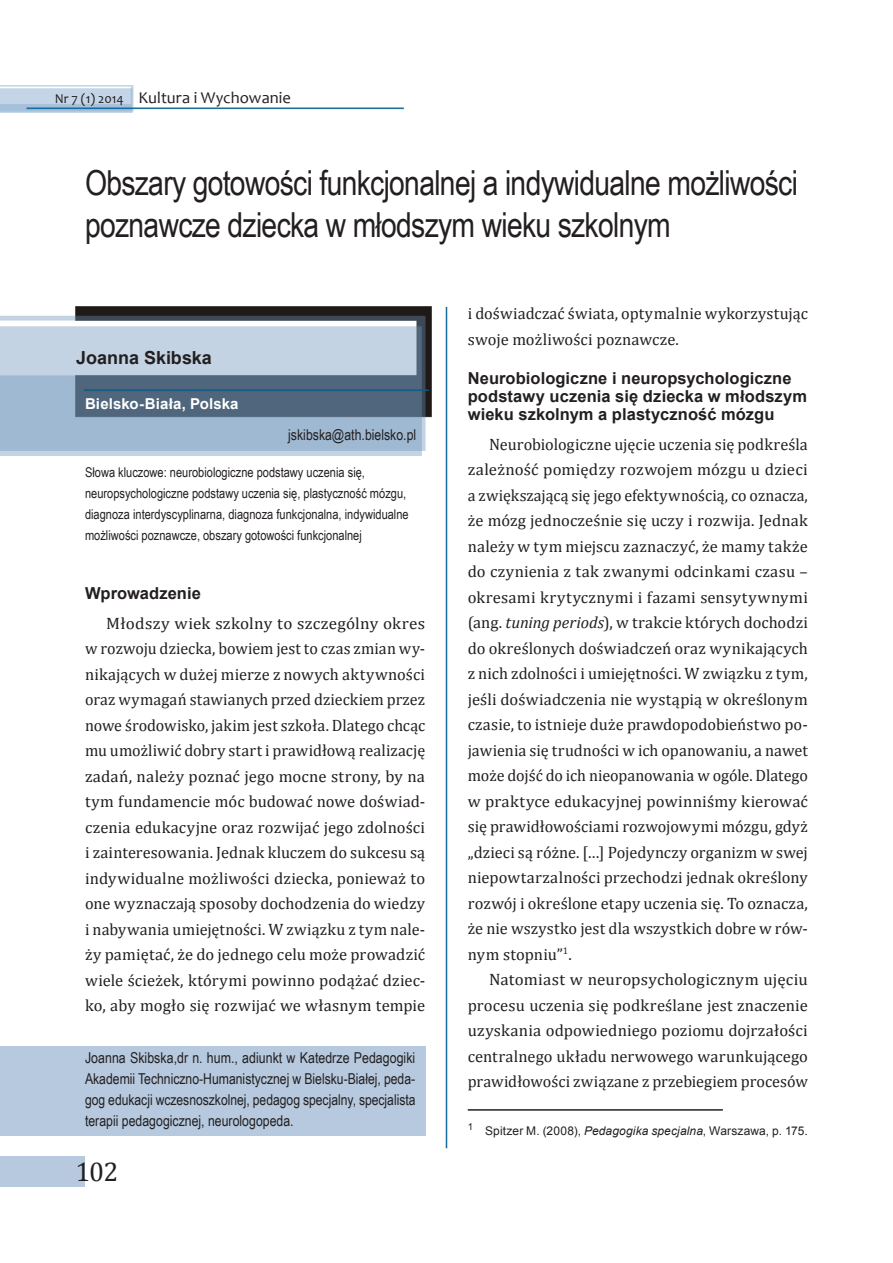
<style>
.page{position:relative;width:893px;height:1263px;background:#fff}
.page>*{position:absolute;margin:0;border:0;box-sizing:border-box;transform-origin:0 0}
.artykul_tytul{font:34.5px/42px "Arial Narrow";letter-spacing:-.02em;color:#231f20}
.t1{font:27px "Cambria";color:#231f20}
.artykul_autor{font:700 18px "Arial";letter-spacing:-.005em;color:#231f20}
.artykul_tekst_glowny{font:16.5px/25.5px "Cambria";letter-spacing:.005em;color:#231f20;text-align:justify}
.artykul_tekst_glowny-2{font:16.5px/25.5px "Cambria";letter-spacing:.005em;color:#231f20;text-align:justify;scale:1.04 1}
.artykul_tekst_glowny-3{font:700 16.5px/18px "Arial";letter-spacing:.005em;color:#231f20}
.t2{font:16.5px "Candara";letter-spacing:.005em;color:#231f20}
.artykul_nota_o_autor{font:15px/21px "Arial Narrow";color:#231f20;text-align:justify}
.artykul_mail{font:15px "Arial Narrow";color:#231f20}
.artykul_miasto_kraj{font:700 15px "Arial";letter-spacing:.005em;color:#fff}
.artykul_slowa_kluczo{font:13.5px/21px "Arial Narrow";color:#231f20}
.t3{font:13.5px "Candara";color:#231f20}
.Przypis{font:12px "Arial";letter-spacing:.01em;color:#231f20}
.Przypis-2{font:9.6px "Arial";color:#231f20}
.s1{font-style:italic}
</style>
<div class="page">
<img style="left:0;top:85px;width:403px;height:27px">
<hr style="left:446px;top:162px;width:1px;height:986px;background:#156b9c">
<hr style="left:468px;top:1109px;width:255px;height:2px;background:#231f20">
<div style="left:435px;top:153px;width:25px;height:34px;background:#fff"></div>
<div style="left:85px;top:170px;width:723px;height:136px;background:#fff"></div>
<img style="left:0;top:306px;width:432px;height:149px">
<div style="left:0;top:1046px;width:425px;height:89px;background:#b6c9de"></div>
<p class="t3" style="left:55px;top:90px;width:70px">Nr 7 (1) 2014</p>
<p class="t2" style="left:139px;top:87px;width:154px">Kultura i Wychowanie</p>
<p class="artykul_tytul" style="left:85px;top:161px;width:714px">Obszary gotowości funkcjonalnej a indywidualne możliwości poznawcze dziecka w młodszym wieku szkolnym</p>
<p class="artykul_autor" style="left:76px;top:346px;width:137px">Joanna Skibska</p>
<p class="artykul_miasto_kraj" style="left:85px;top:394px;width:155px">Bielsko-Biała, Polska</p>
<p class="artykul_mail" style="left:288px;top:424px;width:130px">jskibska@ath.bielsko.pl</p>
<p class="artykul_slowa_kluczo" style="left:85px;top:461px;width:325px">Słowa kluczowe: neurobiologiczne podstawy uczenia się, neuropsychologiczne podstawy uczenia się, plastyczność mózgu, diagnoza interdyscyplinarna, diagnoza funkcjonalna, indywidualne możliwości poznawcze, obszary gotowości funkcjonalnej</p>
<p class="artykul_tekst_glowny-3" style="left:85px;top:584px;width:117px">Wprowadzenie</p>
<p class="artykul_tekst_glowny-2" style="left:85px;top:610px;width:329px;text-indent:21px">Młodszy wiek szkolny to szczególny okres w rozwoju dziecka, bowiem jest to czas zmian wy&shy;nikających w dużej mierze z nowych aktywności oraz wymagań stawianych przed dzieckiem przez nowe środowisko, jakim jest szkoła. Dlatego chcąc mu umożliwić dobry start i prawidłową realizację zadań, należy poznać jego mocne strony, by na tym fundamencie móc budować nowe doświad&shy;czenia edukacyjne oraz rozwijać jego zdolności i zainteresowania. Jednak kluczem do sukcesu są indywidualne możliwości dziecka, ponieważ to one wyznaczają sposoby dochodzenia do wiedzy i nabywania umiejętności. W związku z tym nale&shy;ży pamiętać, że do jednego celu może prowadzić wiele ścieżek, którymi powinno podążać dziec&shy;ko, aby mogło się rozwijać we własnym tempie</p>
<p class="artykul_nota_o_autor" style="left:85px;top:1047px;width:332px">Joanna Skibska,dr n. hum., adiunkt w Katedrze Pedagogiki Akademii Techniczno-Humanistycznej w Bielsku-Białej, peda&shy;gog edukacji wczesnoszkolnej, pedagog specjalny, specjalista terapii pedagogicznej, neurologopeda.</p>
<p class="t1" style="left:75px;top:1156px;width:44px">102</p>
<p class="artykul_tekst_glowny" style="left:468px;top:301px;width:342px">i doświadczać świata, optymalnie wykorzystując swoje możliwości poznawcze.</p>
<p class="artykul_tekst_glowny-3" style="left:468px;top:369px;width:341px">Neurobiologiczne i neuropsychologiczne podstawy uczenia się dziecka w młodszym wieku szkolnym a plastyczność mózgu</p>
<p class="artykul_tekst_glowny" style="left:468px;top:431px;width:342px;text-indent:21px">Neurobiologiczne ujęcie uczenia się podkreśla zależność pomiędzy rozwojem mózgu u dzieci a zwiększającą się jego efektywnością, co oznacza, że mózg jednocześnie się uczy i rozwija. Jednak należy w tym miejscu zaznaczyć, że mamy także do czynienia z tak zwanymi odcinkami czasu – okresami krytycznymi i fazami sensytywnymi (ang. <span class="s1">tuning periods</span>), w trakcie których dochodzi do określonych doświadczeń oraz wynikających z nich zdolności i umiejętności. W związku z tym, jeśli doświadczenia nie wystąpią w określonym czasie, to istnieje duże prawdopodobieństwo po&shy;jawienia się trudności w ich opanowaniu, a nawet może dojść do ich nieopanowania w ogóle. Dlatego w praktyce edukacyjnej powinniśmy kierować się prawidłowościami rozwojowymi mózgu, gdyż „dzieci są różne. […] Pojedynczy organizm w swej niepowtarzalności przechodzi jednak określony rozwój i określone etapy uczenia się. To oznacza, że nie wszystko jest dla wszystkich dobre w rów&shy;nym stopniu”<sup>1</sup>.</p>
<p class="artykul_tekst_glowny" style="left:468px;top:967px;width:342px;text-indent:21px">Natomiast w neuropsychologicznym ujęciu procesu uczenia się podkreślane jest znaczenie uzyskania odpowiedniego poziomu dojrzałości centralnego układu nerwowego warunkującego prawidłowości związane z przebiegiem procesów</p>
<p class="Przypis-2" style="left:468px;top:1120px;width:7px">1</p>
<p class="Przypis" style="left:485px;top:1123px;width:324px">Spitzer M. (2008), <span class="s1">Pedagogika specjalna</span>, Warszawa, p. 175.</p>
</div>
